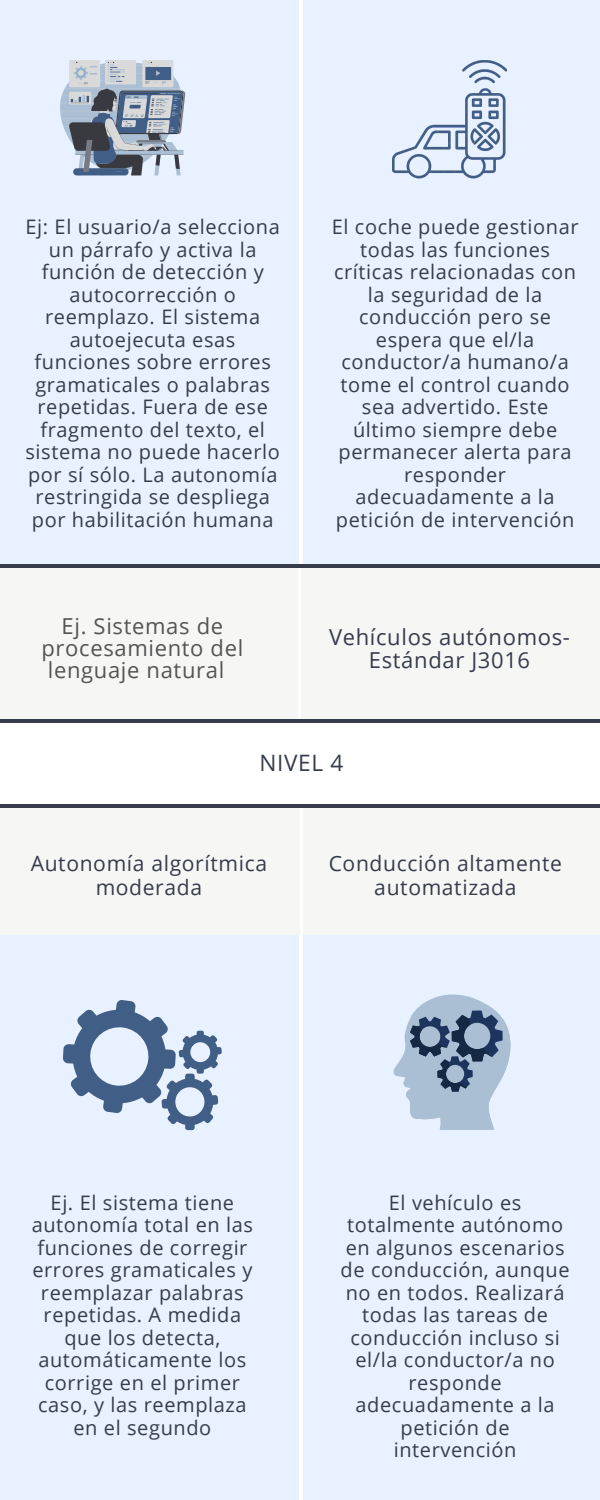
<style>
.page{position:relative;width:600px;height:1500px;background:#fff}
.page>*{position:absolute;margin:0;border:0;box-sizing:border-box;transform-origin:0 0}
.t1{font:22.6px "Open Sans";letter-spacing:.03em;color:#363c4c}
.t2{font:22px/21.8px "Open Sans";letter-spacing:.03em;color:#545454;text-align:center}
.t3{font:22px/22.5px "Open Sans";letter-spacing:.03em;color:#363c4c;text-align:center}
.t4{font:21.1px/24px "Open Sans";letter-spacing:.03em;color:#363c4c;text-align:center}
.t5{font:20px/22.5px "Open Sans";letter-spacing:.03em;color:#363c4c;text-align:center}
</style>
<div class="page">
<div style="left:0;top:0;width:299px;height:565px;background:#e7f1ff"></div>
<div style="left:303px;top:0;width:297px;height:565px;background:#e7f1ff"></div>
<div style="left:0;top:926px;width:299px;height:574px;background:#e7f1ff"></div>
<div style="left:303px;top:926px;width:297px;height:574px;background:#e7f1ff"></div>
<div style="left:0;top:808px;width:299px;height:127px;background:#f6f6f5"></div>
<div style="left:303px;top:808px;width:297px;height:127px;background:#f6f6f5"></div>
<div style="left:0;top:565px;width:298px;height:154px;background:#f6f6f5"></div>
<div style="left:302px;top:565px;width:298px;height:154px;background:#f6f6f5"></div>
<hr style="left:0;top:565px;width:600px;height:3px;background:#363c4c">
<hr style="left:0;top:805px;width:600px;height:3px;background:#363c4c">
<hr style="left:0;top:719px;width:600px;height:3px;background:#363c4c">
<img style="left:393px;top:60px;width:113px;height:118px">
<svg style="left:60px;top:60px;width:125px;height:115px"></svg>
<svg style="left:63px;top:1000px;width:159px;height:130px"></svg>
<svg style="left:393px;top:994px;width:118px;height:136px"></svg>
<p class="t5" style="left:25px;top:215px;width:256px">Ej: El usuario/a selecciona un párrafo y activa la función de detección y autocorrección o reemplazo. El sistema autoejecuta esas funciones sobre errores gramaticales o palabras repetidas. Fuera de ese fragmento del texto, el sistema no puede hacerlo por sí sólo. La autonomía restringida se despliega por habilitación humana</p>
<p class="t5" style="left:332px;top:215px;width:248px">El coche puede gestionar todas las funciones críticas relacionadas con la seguridad de la conducción pero se espera que el/la conductor/a humano/a tome el control cuando sea advertido. Este último siempre debe permanecer alerta para responder adecuadamente a la petición de intervención</p>
<p class="t2" style="left:41px;top:615px;width:203px">Ej. Sistemas de procesamiento del lenguaje natural</p>
<p class="t3" style="left:329px;top:625px;width:242px">Vehículos autónomos-<br>Estándar J3016</p>
<p class="t1" style="left:259px;top:747px;width:85px">NIVEL 4</p>
<p class="t4" style="left:31px;top:850px;width:238px">Autonomía algorítmica moderada</p>
<p class="t4" style="left:329px;top:850px;width:235px">Conducción altamente automatizada</p>
<p class="t5" style="left:32px;top:1191px;width:223px">Ej. El sistema tiene autonomía total en las funciones de corregir errores gramaticales y reemplazar palabras repetidas. A medida que los detecta, automáticamente los corrige en el primer caso, y las reemplaza en el segundo</p>
<p class="t5" style="left:341px;top:1191px;width:230px">El vehículo es totalmente autónomo en algunos escenarios de conducción, aunque no en todos. Realizará todas las tareas de conducción incluso si el/la conductor/a no responde adecuadamente a la petición de intervención</p>
</div>
